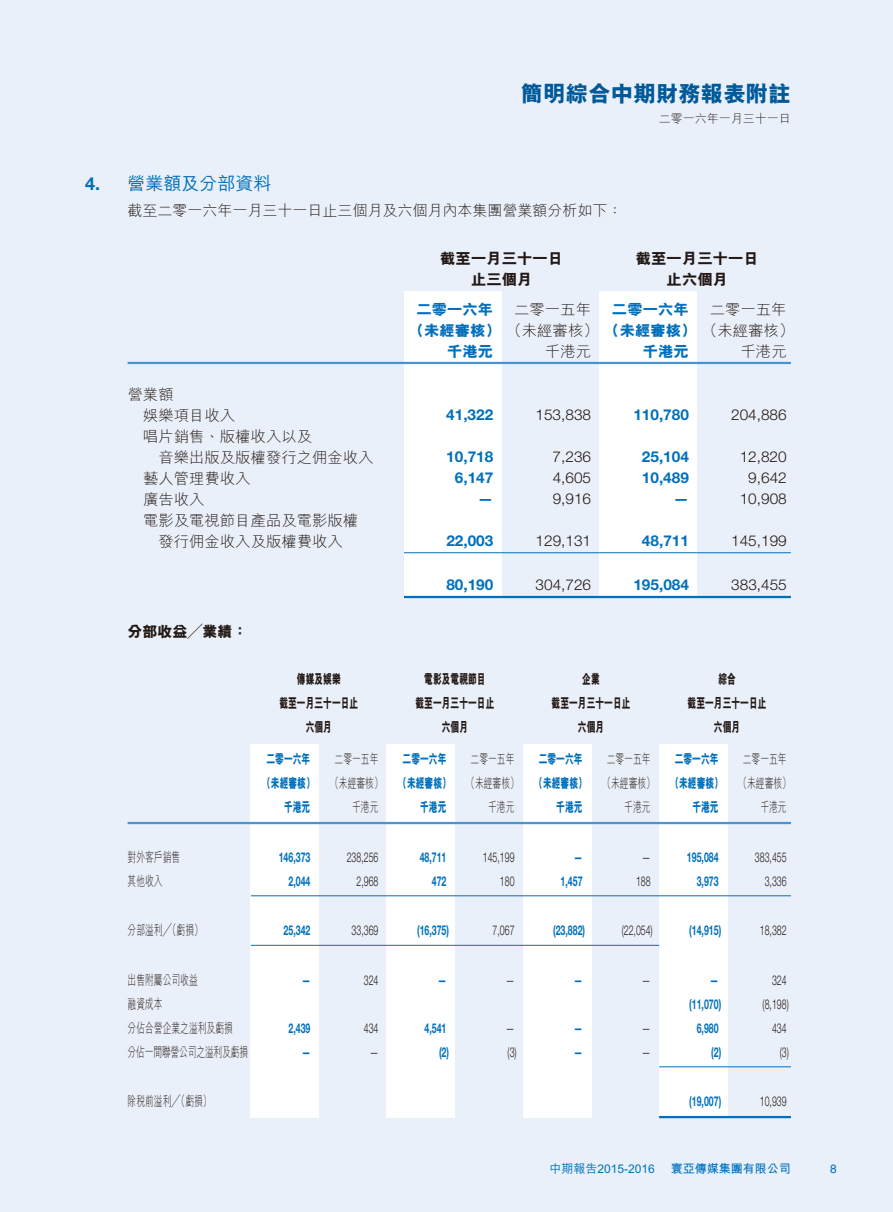
<style>
.page{position:relative;width:893px;height:1212px;background:#eaf0f9}
.page>*{position:absolute;margin:0;border:0;box-sizing:border-box;transform-origin:0 0}
.t1{font:800 22.5px "M Hei HK";color:#005999}
.t2{font:500 18px "M Hei HK";color:#0070bd}
.t3{font:700 18px "Helvetica Neue LT Std";color:#0070bd}
.t4{font:300 15px/21px "M Hei HK";color:#231916}
.t5{font:300 15px "Helvetica Neue LT Std";color:#231916}
.t6{font:700 15px "Helvetica Neue LT Std";color:#0070bd}
.t7{font:800 15px "M Hei HK";color:#0070bd}
.t8{font:800 15px "M Hei HK";color:#231916}
.t9{font:700 13.5px "Helvetica Neue LT Std";color:#0070bd;scale:.65 1}
.t10{font:300 13.5px "Helvetica Neue LT Std";color:#231916;scale:.65 1}
.t11{font:300 13.5px "M Hei HK";color:#231916;scale:.65 1}
.t12{font:800 13.5px "M Hei HK";color:#0070bd;scale:.65 1}
.t13{font:800 13.5px "M Hei HK";color:#231916;scale:.65 1}
.t14{font:300 13.5px "M Hei HK";letter-spacing:-.02em;color:#231916;scale:.65 1}
.t15{font:500 12px "M Hei HK";color:#0070bd}
.t16{font:300 12px "M Hei HK";color:#231916}
.t17{font:700 12px "M Hei HK";color:#0070bd}
.t18{font:12px "Helvetica";color:#0070bd}
.s1{font-weight:300;color:#231916}
</style>
<div class="page">
<div style="left:251px;top:744px;width:68px;height:374px;background:#fff"></div>
<div style="left:387px;top:744px;width:68px;height:374px;background:#fff"></div>
<div style="left:523px;top:744px;width:68px;height:374px;background:#fff"></div>
<div style="left:659px;top:744px;width:68px;height:374px;background:#fff"></div>
<div style="left:404px;top:291px;width:98px;height:306px;background:#fff"></div>
<div style="left:600px;top:291px;width:97px;height:306px;background:#fff"></div>
<hr style="left:128px;top:362px;width:663px;height:2px;background:#4893d0">
<hr style="left:404px;top:552px;width:387px;height:1px;background:#0070bd">
<hr style="left:404px;top:596px;width:387px;height:2px;background:#0070bd">
<hr style="left:128px;top:822px;width:663px;height:2px;background:#4893d0">
<hr style="left:251px;top:895px;width:540px;height:1px;background:#0070bd">
<hr style="left:251px;top:945px;width:408px;height:1px;background:#0070bd">
<hr style="left:659px;top:1066px;width:132px;height:1px;background:#0070bd">
<hr style="left:659px;top:1116px;width:132px;height:2px;background:#0070bd">
<p class="t3" style="left:85px;top:173px;width:17px">4.</p>
<p class="t2" style="left:128px;top:171px;width:145px">營業額及分部資料</p>
<h1 class="t1" style="left:521px;top:83px;width:272px">簡明綜合中期財務報表附註</h1>
<p class="t16" style="left:659px;top:112px;width:134px">二零一六年一月三十一日</p>
<p class="t4" style="left:128px;top:200px;width:496px">截至二零一六年一月三十一日止三個月及六個月內本集團營業額分析如下：</p>
<p class="t8" style="left:440px;top:251px;width:124px">截至一月三十一日</p>
<p class="t8" style="left:471px;top:272px;width:63px">止三個月</p>
<p class="t8" style="left:636px;top:251px;width:124px">截至一月三十一日</p>
<p class="t8" style="left:667px;top:272px;width:63px">止六個月</p>
<p class="t4" style="left:514px;top:298px;width:78px">二零一五年</p>
<p class="t4" style="left:710px;top:298px;width:78px">二零一五年</p>
<p class="t7" style="left:416px;top:301px;width:78px">二零一六年</p>
<p class="t7" style="left:409px;top:322px;width:387px">（未經審核）<span class="s1">（未經審核）</span>（未經審核）<span class="s1">（未經審核(</span></p>
<p class="t4" style="left:741px;top:340px;width:48px">千港元</p>
<p class="t7" style="left:612px;top:301px;width:78px">二零一六年</p>
<p class="t4" style="left:545px;top:340px;width:48px">千港元</p>
<p class="t7" style="left:447px;top:343px;width:48px">千港元</p>
<p class="t7" style="left:643px;top:343px;width:48px">千港元</p>
<p class="t4" style="left:128px;top:384px;width:48px">營業額</p>
<p class="t4" style="left:143px;top:405px;width:171px">娛樂項目收入<br>唱片銷售、版權收入以及</p>
<p class="t6" style="left:446px;top:406px;width:49px">41,322</p>
<p class="t5" style="left:535px;top:406px;width:57px">153,838</p>
<p class="t6" style="left:633px;top:406px;width:57px">110,780</p>
<p class="t5" style="left:731px;top:406px;width:57px">204,886</p>
<p class="t4" style="left:158px;top:447px;width:217px">音樂出版及版權發行之佣金收入</p>
<p class="t6" style="left:446px;top:448px;width:49px">10,718</p>
<p class="t5" style="left:553px;top:448px;width:40px">7,236</p>
<p class="t6" style="left:642px;top:448px;width:49px">25,104</p>
<p class="t5" style="left:740px;top:448px;width:49px">12,820</p>
<p class="t4" style="left:143px;top:468px;width:109px">藝人管理費收入</p>
<p class="t6" style="left:455px;top:469px;width:40px">6,147</p>
<p class="t5" style="left:553px;top:469px;width:40px">4,605</p>
<p class="t6" style="left:642px;top:469px;width:49px">10,489</p>
<p class="t5" style="left:748px;top:469px;width:40px">9,642</p>
<p class="t4" style="left:143px;top:489px;width:217px">廣告收入<br>電影及電視節目產品及電影版權</p>
<p class="t6" style="left:478px;top:490px;width:17px">—</p>
<p class="t5" style="left:553px;top:490px;width:40px">9,916</p>
<p class="t6" style="left:674px;top:490px;width:17px">—</p>
<p class="t5" style="left:740px;top:490px;width:49px">10,908</p>
<p class="t4" style="left:158px;top:531px;width:186px">發行佣金收入及版權費收入</p>
<p class="t6" style="left:446px;top:532px;width:49px">22,003</p>
<p class="t5" style="left:536px;top:532px;width:57px">129,131</p>
<p class="t6" style="left:642px;top:532px;width:49px">48,711</p>
<p class="t5" style="left:731px;top:532px;width:57px">145,199</p>
<p class="t6" style="left:446px;top:575px;width:49px">80,190</p>
<p class="t5" style="left:536px;top:575px;width:57px">304,726</p>
<p class="t6" style="left:633px;top:575px;width:57px">195,084</p>
<p class="t5" style="left:731px;top:575px;width:57px">383,455</p>
<p class="t8" style="left:128px;top:624px;width:122px">分部收益╱業績：</p>
<p class="t13" style="left:297px;top:672px;width:69px">傳媒及娛樂</p>
<p class="t13" style="left:424px;top:672px;width:96px">電影及電視節目</p>
<p class="t13" style="left:582px;top:672px;width:29px">企業</p>
<p class="t13" style="left:718px;top:672px;width:29px">綜合</p>
<p class="t13" style="left:279px;top:696px;width:123px">截至一月三十一日止</p>
<p class="t13" style="left:415px;top:696px;width:123px">截至一月三十一日止</p>
<p class="t13" style="left:552px;top:696px;width:123px">截至一月三十一日止</p>
<p class="t13" style="left:688px;top:696px;width:123px">截至一月三十一日止</p>
<p class="t13" style="left:306px;top:720px;width:42px">六個月</p>
<p class="t13" style="left:442px;top:720px;width:42px">六個月</p>
<p class="t13" style="left:578px;top:720px;width:42px">六個月</p>
<p class="t13" style="left:714px;top:720px;width:42px">六個月</p>
<p class="t11" style="left:335px;top:752px;width:69px">二零一五年</p>
<p class="t11" style="left:471px;top:752px;width:69px">二零一五年</p>
<p class="t11" style="left:607px;top:752px;width:69px">二零一五年</p>
<p class="t11" style="left:743px;top:752px;width:69px">二零一五年</p>
<p class="t12" style="left:267px;top:752px;width:69px">二零一六年</p>
<p class="t12" style="left:262px;top:776px;width:815px">（未經審核） <span class="s1">（未經審核）</span> （未經審核） <span class="s1">（未經審核）</span> （未經審核） <span class="s1">（未經審核）</span> （未經審核） <span class="s1">（未經審核(</span></p>
<p class="t11" style="left:760px;top:800px;width:42px">千港元</p>
<p class="t12" style="left:403px;top:752px;width:69px">二零一六年</p>
<p class="t12" style="left:539px;top:752px;width:69px">二零一六年</p>
<p class="t12" style="left:675px;top:752px;width:69px">二零一六年</p>
<p class="t11" style="left:352px;top:800px;width:42px">千港元</p>
<p class="t11" style="left:488px;top:800px;width:42px">千港元</p>
<p class="t11" style="left:624px;top:800px;width:42px">千港元</p>
<p class="t12" style="left:284px;top:800px;width:42px">千港元</p>
<p class="t12" style="left:420px;top:800px;width:42px">千港元</p>
<p class="t12" style="left:556px;top:800px;width:42px">千港元</p>
<p class="t12" style="left:692px;top:800px;width:42px">千港元</p>
<p class="t11" style="left:128px;top:850px;width:82px">對外客戶銷售</p>
<p class="t9" style="left:279px;top:848px;width:50px">146,373</p>
<p class="t10" style="left:347px;top:849px;width:50px">238,256</p>
<p class="t9" style="left:420px;top:848px;width:43px">48,711</p>
<p class="t10" style="left:483px;top:849px;width:50px">145,199</p>
<p class="t9" style="left:574px;top:848px;width:15px">—</p>
<p class="t10" style="left:642px;top:849px;width:15px">—</p>
<p class="t9" style="left:687px;top:848px;width:50px">195,084</p>
<p class="t10" style="left:755px;top:849px;width:50px">383,455</p>
<p class="t11" style="left:128px;top:874px;width:56px">其他收入</p>
<p class="t9" style="left:288px;top:872px;width:35px">2,044</p>
<p class="t10" style="left:356px;top:873px;width:35px">2,968</p>
<p class="t9" style="left:432px;top:872px;width:24px">472</p>
<p class="t10" style="left:500px;top:873px;width:24px">180</p>
<p class="t9" style="left:561px;top:872px;width:35px">1,457</p>
<p class="t10" style="left:636px;top:873px;width:24px">188</p>
<p class="t9" style="left:697px;top:872px;width:35px">3,973</p>
<p class="t10" style="left:765px;top:873px;width:35px">3,336</p>
<p class="t11" style="left:128px;top:923px;width:117px">分部溢利╱（虧損(</p>
<p class="t9" style="left:284px;top:922px;width:43px">25,342</p>
<p class="t10" style="left:352px;top:922px;width:43px">33,369</p>
<p class="t9" style="left:417px;top:922px;width:51px">)16,375(</p>
<p class="t10" style="left:493px;top:922px;width:35px">7,067</p>
<p class="t9" style="left:553px;top:922px;width:51px">)23,882(</p>
<p class="t10" style="left:622px;top:922px;width:49px">)22,054(</p>
<p class="t9" style="left:689px;top:922px;width:51px">)14,915(</p>
<p class="t10" style="left:760px;top:922px;width:43px">18,382</p>
<p class="t11" style="left:128px;top:973px;width:109px">出售附屬公司收益</p>
<p class="t9" style="left:302px;top:972px;width:15px">—</p>
<p class="t10" style="left:364px;top:972px;width:24px">324</p>
<p class="t9" style="left:438px;top:972px;width:15px">—</p>
<p class="t10" style="left:506px;top:972px;width:15px">—</p>
<p class="t9" style="left:574px;top:972px;width:15px">—</p>
<p class="t10" style="left:642px;top:972px;width:15px">—</p>
<p class="t9" style="left:710px;top:972px;width:15px">—</p>
<p class="t10" style="left:772px;top:972px;width:24px">324</p>
<p class="t11" style="left:128px;top:997px;width:55px">融資成本</p>
<p class="t9" style="left:689px;top:996px;width:51px">)11,070(</p>
<p class="t10" style="left:763px;top:996px;width:42px">)8,198(</p>
<p class="t11" style="left:128px;top:1021px;width:163px">分佔合營企業之溢利及虧損</p>
<p class="t9" style="left:288px;top:1020px;width:35px">2,439</p>
<p class="t10" style="left:364px;top:1020px;width:24px">434</p>
<p class="t9" style="left:425px;top:1020px;width:35px">4,541</p>
<p class="t10" style="left:506px;top:1020px;width:15px">—</p>
<p class="t9" style="left:574px;top:1020px;width:15px">—</p>
<p class="t10" style="left:642px;top:1020px;width:15px">—</p>
<p class="t9" style="left:697px;top:1020px;width:35px">6,980</p>
<p class="t10" style="left:772px;top:1020px;width:24px">434</p>
<p class="t14" style="left:128px;top:1045px;width:187px">分佔一間聯營公司之溢利及虧損</p>
<p class="t9" style="left:302px;top:1044px;width:15px">—</p>
<p class="t10" style="left:370px;top:1044px;width:15px">—</p>
<p class="t9" style="left:439px;top:1044px;width:17px">(2)</p>
<p class="t10" style="left:508px;top:1044px;width:16px">(3)</p>
<p class="t9" style="left:574px;top:1044px;width:15px">—</p>
<p class="t10" style="left:642px;top:1044px;width:15px">—</p>
<p class="t9" style="left:711px;top:1044px;width:17px">(2)</p>
<p class="t10" style="left:780px;top:1044px;width:16px">(3)</p>
<p class="t11" style="left:128px;top:1094px;width:131px">除稅前溢利╱（虧損(</p>
<p class="t9" style="left:689px;top:1093px;width:51px">)19,007(</p>
<p class="t10" style="left:760px;top:1093px;width:43px">10,939</p>
<p class="t15" style="left:549px;top:1160px;width:107px">中期報告2015-2016</p>
<p class="t17" style="left:671px;top:1160px;width:122px">寰亞傳媒集團有限公司</p>
<p class="t18" style="left:830px;top:1159px;width:8px">8</p>
</div>
